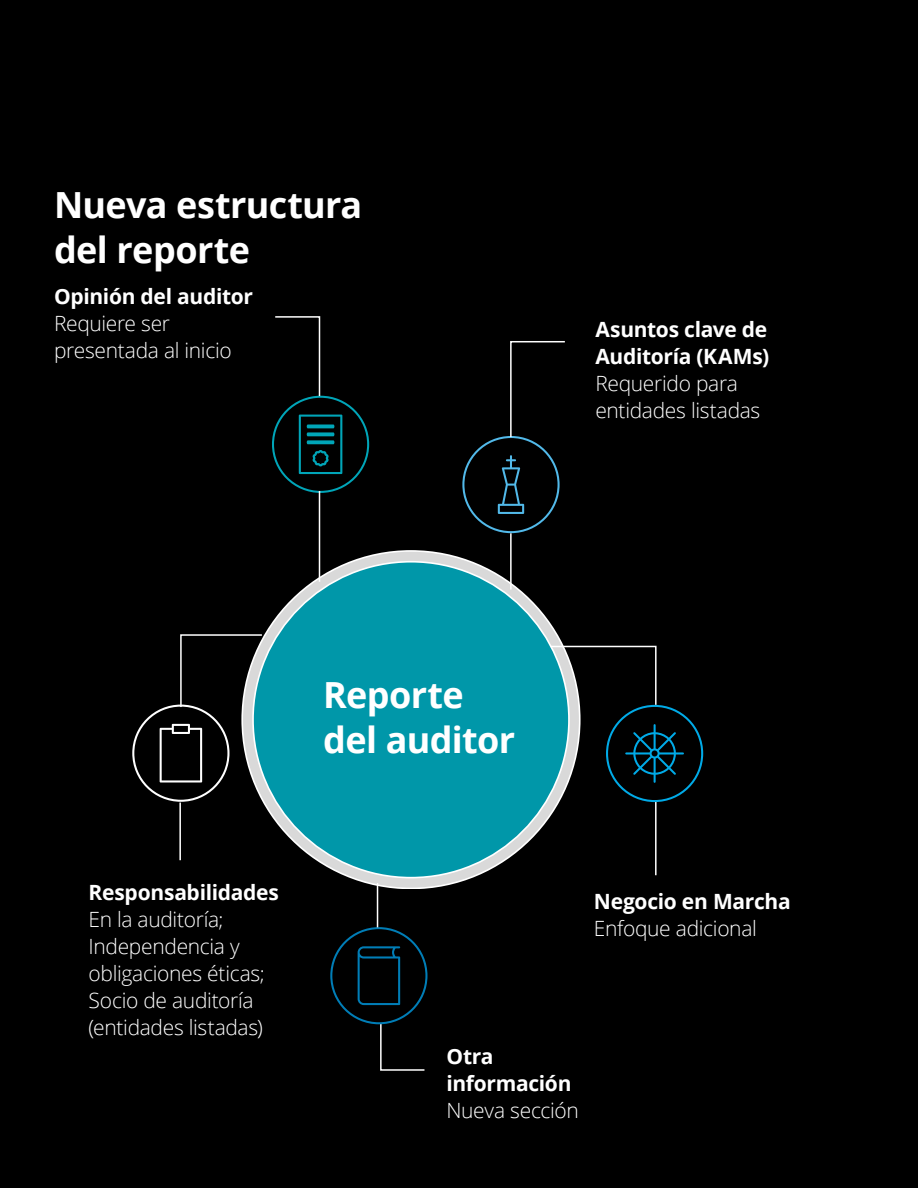
<style>
.page{position:relative;width:918px;height:1188px;background:#000}
.page>*{position:absolute;margin:0;border:0;box-sizing:border-box;transform-origin:0 0}
.t1{font:700 36px/45px "Open Sans";letter-spacing:-.015em;color:#fff}
.t2{font:300 21px/27px "Open Sans";letter-spacing:-.015em;color:#fff}
.t3{font:700 21px/27px "Open Sans";letter-spacing:-.015em;color:#fff}
</style>
<div class="page">
<svg style="left:242px;top:551px;width:338px;height:337px;background:#dddede"></svg>
<div style="left:253px;top:562px;width:316px;height:316px;background:#0097a9;border-radius:50%"></div>
<svg style="left:462px;top:341px;width:103px;height:192px"></svg>
<hr style="left:510px;top:533px;width:2px;height:57px;background:#fff">
<svg style="left:272px;top:316px;width:97px;height:177px"></svg>
<hr style="left:319px;top:491px;width:1px;height:91px;background:#fff">
<hr style="left:655px;top:802px;width:2px;height:73px;background:#fff">
<svg style="left:330px;top:927px;width:98px;height:144px"></svg>
<svg style="left:132px;top:634px;width:131px;height:168px"></svg>
<hr style="left:179px;top:803px;width:2px;height:57px;background:#fff">
<hr style="left:377px;top:883px;width:1px;height:44px;background:#fff">
<svg style="left:549px;top:645px;width:154px;height:157px"></svg>
<h1 class="t1" style="left:54px;top:182px;width:310px">Nueva estructura del reporte</h1>
<p class="t3" style="left:54px;top:282px;width:201px">Opinión del auditor</p>
<p class="t2" style="left:54px;top:309px;width:179px">Requiere ser presentada al inicio</p>
<p class="t3" style="left:595px;top:315px;width:175px">Asuntos clave de<br>Auditoría (KAMs)</p>
<p class="t2" style="left:595px;top:369px;width:167px">Requerido para entidades listadas</p>
<h1 class="t1" style="left:323px;top:671px;width:193px">Reporte del auditor</h1>
<p class="t3" style="left:89px;top:879px;width:192px">Responsabilidades</p>
<p class="t2" style="left:89px;top:906px;width:178px">En la auditoría;<br>Independencia y obligaciones éticas;<br>Socio de auditoría (entidades listadas)</p>
<p class="t3" style="left:594px;top:887px;width:198px">Negocio en Marcha</p>
<p class="t2" style="left:594px;top:914px;width:164px">Enfoque adicional</p>
<p class="t3" style="left:446px;top:1043px;width:127px">Otra información</p>
<p class="t2" style="left:446px;top:1097px;width:134px">Nueva sección</p>
</div>
